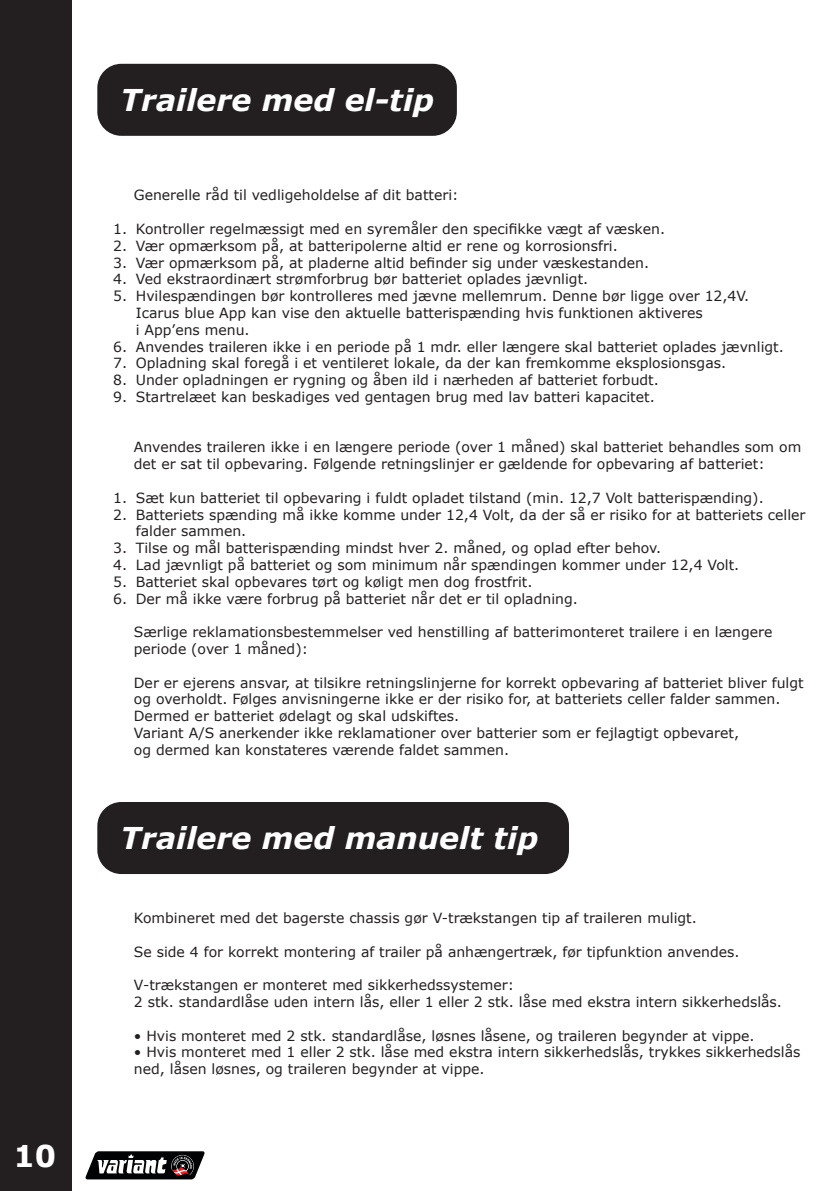
<style>
.page{position:relative;width:840px;height:1191px;background:#fff}
.page>*{position:absolute;margin:0;border:0;box-sizing:border-box;transform-origin:0 0}
.t1{font:italic 700 30px "Verdana";color:#fff}
.t2{font:700 30px "Verdana";color:#fff}
.t3{font:14px/16.8px "Verdana";color:#231f20}
</style>
<div class="page">
<div style="left:0;top:0;width:71px;height:1191px;background:#231f20"></div>
<div style="left:97px;top:64px;width:359px;height:72px;background:#231f20;border-radius:24px"></div>
<div style="left:97px;top:802px;width:471px;height:72px;background:#231f20;border-radius:24px"></div>
<svg style="left:85px;top:1151px;width:120px;height:28px"></svg>
<p class="t2" style="left:13px;top:1135px;width:44px">10</p>
<p class="t1" style="left:120px;top:79px;width:315px">Trailere med el-tip</p>
<p class="t3" style="left:134px;top:187px;width:326px">Generelle råd til vedligeholdelse af dit batteri:</p>
<p class="t3" style="left:113px;top:220px;width:553px">1. Kontroller regelmæssigt med en syremåler den specifikke vægt af væsken.</p>
<p class="t3" style="left:113px;top:237px;width:506px">2. Vær opmærksom på, at batteripolerne altid er rene og korrosionsfri.</p>
<p class="t3" style="left:113px;top:254px;width:537px">3. Vær opmærksom på, at pladerne altid befinder sig under væskestanden.</p>
<p class="t3" style="left:113px;top:271px;width:476px">4. Ved ekstraordinært strømforbrug bør batteriet oplades jævnligt.</p>
<p class="t3" style="left:136px;top:287px;width:614px;text-indent:-23px">5. Hvilespændingen bør kontrolleres med jævne mellemrum. Denne bør ligge over 12,4V.<br>Icarus blue App kan vise den aktuelle batterispænding hvis funktionen aktiveres<br>i App’ens menu.</p>
<p class="t3" style="left:113px;top:338px;width:672px">6. Anvendes traileren ikke i en periode på 1 mdr. eller længere skal batteriet oplades jævnligt.</p>
<p class="t3" style="left:113px;top:355px;width:614px">7. Opladning skal foregå i et ventileret lokale, da der kan fremkomme eksplosionsgas.</p>
<p class="t3" style="left:113px;top:371px;width:547px">8. Under opladningen er rygning og åben ild i nærheden af batteriet forbudt.</p>
<p class="t3" style="left:113px;top:388px;width:543px">9. Startrelæet kan beskadiges ved gentagen brug med lav batteri kapacitet.</p>
<p class="t3" style="left:134px;top:439px;width:668px">Anvendes traileren ikke i en længere periode (over 1 måned) skal batteriet behandles som om det er sat til opbevaring. Følgende retningslinjer er gældende for opbevaring af batteriet:</p>
<p class="t3" style="left:113px;top:489px;width:651px">1. Sæt kun batteriet til opbevaring i fuldt opladet tilstand (min. 12,7 Volt batterispænding).</p>
<p class="t3" style="left:136px;top:506px;width:670px;text-indent:-23px">2. Batteriets spænding må ikke komme under 12,4 Volt, da der så er risiko for at batteriets celler falder sammen.</p>
<p class="t3" style="left:113px;top:539px;width:549px">3. Tilse og mål batterispænding mindst hver 2. måned, og oplad efter behov.</p>
<p class="t3" style="left:113px;top:556px;width:627px">4. Lad jævnligt på batteriet og som minimum når spændingen kommer under 12,4 Volt.</p>
<p class="t3" style="left:113px;top:573px;width:420px">5. Batteriet skal opbevares tørt og køligt men dog frostfrit.</p>
<p class="t3" style="left:113px;top:590px;width:466px">6. Der må ikke være forbrug på batteriet når det er til opladning.</p>
<p class="t3" style="left:134px;top:623px;width:639px">Særlige reklamationsbestemmelser ved henstilling af batterimonteret trailere i en længere periode (over 1 måned):</p>
<p class="t3" style="left:134px;top:674px;width:671px">Der er ejerens ansvar, at tilsikre retningslinjerne for korrekt opbevaring af batteriet bliver fulgt og overholdt. Følges anvisningerne ikke er der risiko for, at batteriets celler falder sammen.<br>Dermed er batteriet ødelagt og skal udskiftes.</p>
<p class="t3" style="left:134px;top:724px;width:606px">Variant A/S anerkender ikke reklamationer over batterier som er fejlagtigt opbevaret,</p>
<p class="t3" style="left:134px;top:741px;width:376px">og dermed kan konstateres værende faldet sammen.</p>
<p class="t1" style="left:120px;top:817px;width:419px">Trailere med manuelt tip</p>
<p class="t3" style="left:134px;top:909px;width:564px">Kombineret med det bagerste chassis gør V-trækstangen tip af traileren muligt.</p>
<p class="t3" style="left:134px;top:943px;width:606px">Se side 4 for korrekt montering af trailer på anhængertræk, før tipfunktion anvendes.</p>
<p class="t3" style="left:134px;top:976px;width:649px">V-trækstangen er monteret med sikkerhedssystemer:<br>2 stk. standardlåse uden intern lås, eller 1 eller 2 stk. låse med ekstra intern sikkerhedslås.</p>
<p class="t3" style="left:134px;top:1027px;width:622px">• Hvis monteret med 2 stk. standardlåse, løsnes låsene, og traileren begynder at vippe.</p>
<p class="t3" style="left:134px;top:1043px;width:667px">• Hvis monteret med 1 eller 2 stk. låse med ekstra intern sikkerhedslås, trykkes sikkerhedslås ned, låsen løsnes, og traileren begynder at vippe.</p>
</div>
